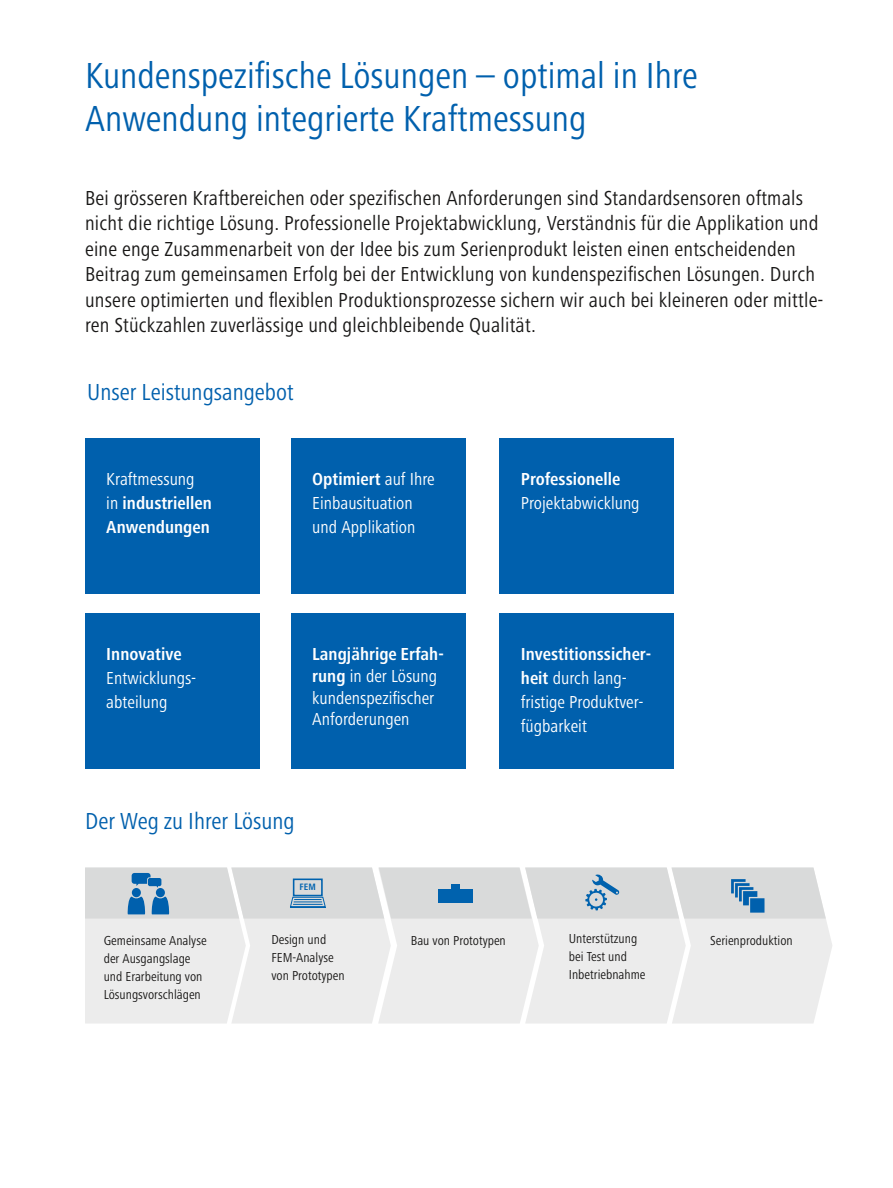
<style>
.page{position:relative;width:893px;height:1188px;background:#fff}
.page>*{position:absolute;margin:0;border:0;box-sizing:border-box;transform-origin:0 0}
.t1{font:condensed 37.5px/43.5px "Frutiger Next Pro";color:#0060ad}
.t2{font:condensed 24px "Frutiger Next Pro";color:#0060ad}
.t3{font:condensed 21px/25.5px "Frutiger Next Pro";letter-spacing:.01em;color:#181716}
.t4{font:condensed 18px/24px "Frutiger Next Pro";color:#fff}
.t5{font:700 condensed 18px/24px "Frutiger Next Pro";color:#fff}
.t6{font:condensed 13.5px/18px "Frutiger Next Pro";color:#181716}
.t7{font:700 condensed 9.6px "Frutiger Next LT";color:#0062af}
.s1{font-weight:400}
.s2{font-weight:700}
</style>
<div class="page">
<div style="left:500px;top:438px;width:174px;height:156px;background:#0060ad"></div>
<div style="left:500px;top:613px;width:174px;height:156px;background:#0060ad"></div>
<div style="left:291px;top:438px;width:174px;height:156px;background:#0060ad"></div>
<div style="left:291px;top:613px;width:174px;height:156px;background:#0060ad"></div>
<div style="left:85px;top:438px;width:174px;height:156px;background:#0060ad"></div>
<div style="left:85px;top:613px;width:174px;height:156px;background:#0060ad"></div>
<svg style="left:85px;top:868px;width:747px;height:156px;background:#e2e4e6"></svg>
<h1 class="t1" style="left:85px;top:53px;width:614px">Kundenspezifische Lösungen – optimal in Ihre<br>Anwendung integrierte Kraftmessung</h1>
<p class="t3" style="left:85px;top:185px;width:740px">Bei grösseren Kraftbereichen oder spezifischen Anforderungen sind Standardsensoren oftmals nicht die richtige Lösung. Professionelle Projektabwicklung, Verständnis für die Applikation und eine enge Zusammenarbeit von der Idee bis zum Serienprodukt leisten einen entscheidenden Beitrag zum gemeinsamen Erfolg bei der Entwicklung von kundenspezifischen Lösungen. Durch unsere optimierten und flexiblen Produktionsprozesse sichern wir auch bei kleineren oder mittle&shy;ren Stückzahlen zuverlässige und gleichbleibende Qualität.</p>
<p class="t2" style="left:87px;top:378px;width:208px">Unser Leistungsangebot</p>
<p class="t5" style="left:106px;top:467px;width:107px"><span class="s1">Kraftmessung<br>in</span> industriellen<br>Anwendungen</p>
<p class="t4" style="left:312px;top:467px;width:124px"><span class="s2">Optimiert</span> auf Ihre<br>Einbausituation und Applikation</p>
<p class="t5" style="left:106px;top:642px;width:77px">Innovative</p>
<p class="t4" style="left:106px;top:666px;width:92px">Entwicklungs&shy;abteilung</p>
<p class="t4" style="left:312px;top:644px;width:133px;line-height:21.6px"><span class="s2">Langjährige Erfah&shy;rung</span> in der Lösung kundenspezifischer<br>Anforderungen</p>
<p class="t2" style="left:85px;top:807px;width:211px">Der Weg zu Ihrer Lösung</p>
<p class="t7" style="left:299px;top:882px;width:18px">FEM</p>
<p class="t5" style="left:521px;top:467px;width:101px">Professionelle</p>
<p class="t4" style="left:521px;top:491px;width:120px">Projektabwicklung</p>
<p class="t4" style="left:521px;top:642px;width:132px"><span class="s2">Investitionssicher&shy;heit</span> durch lang&shy;fristige Produktver&shy;fügbarkeit</p>
<p class="t6" style="left:104px;top:932px;width:104px">Gemeinsame Analyse der Ausgangslage und Erarbeitung von<br>Lösungsvorschlägen</p>
<p class="t6" style="left:271px;top:930px;width:75px">Design und<br>FEM-Analyse von Prototypen</p>
<p class="t6" style="left:411px;top:931px;width:97px">Bau von Prototypen</p>
<p class="t6" style="left:569px;top:930px;width:78px">Unterstützung bei Test und<br>Inbetriebnahme</p>
<p class="t6" style="left:710px;top:932px;width:84px">Serienproduktion</p>
</div>
